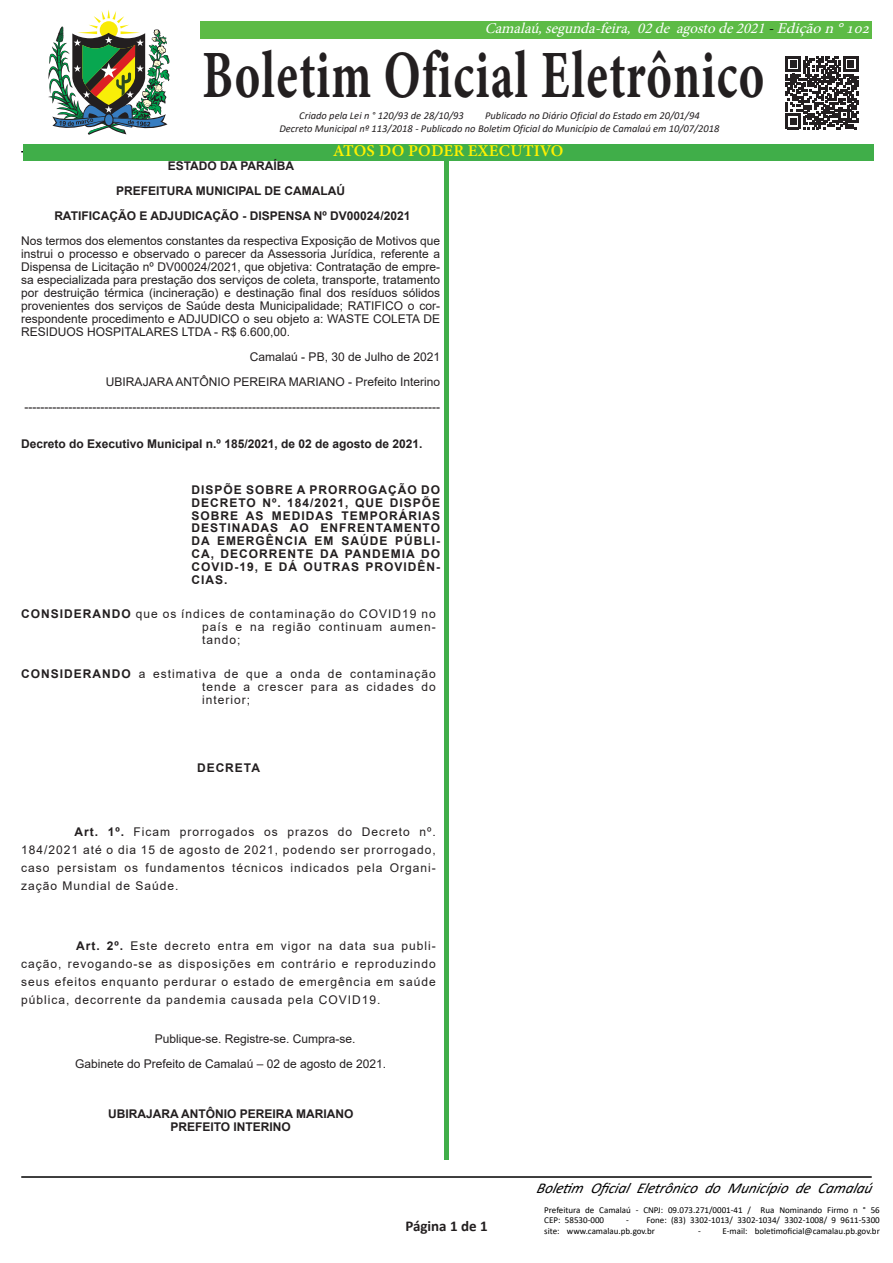
<style>
.page{position:relative;width:893px;height:1263px;background:#fff}
.page>*{position:absolute;margin:0;border:0;box-sizing:border-box;transform-origin:0 0}
.t1{font:67.65px "Minion Variable Concept";letter-spacing:.025em;color:#231f20;scale:.71 1}
.t2{font:16.5px "Minion Variable Concept";letter-spacing:.01em;color:#fff101}
.t3{font:italic 15px "Minion Pro";color:#fff}
.t4{font:italic 15px "Calibri";color:#000}
.t5{font:700 15px "Calibri";color:#231f20}
.Normal__Web{font:12px/12.9px "Arial";color:#231f20;text-align:justify}
.Body_Text{font:12px/18px "Arial";letter-spacing:.085em;color:#231f20;text-align:justify}
.No_Spacing{font:700 12px/12.9px "Arial";color:#231f20;text-align:justify}
.Normal__Web-2{font:700 12px "Arial";color:#231f20}
.No_Spacing-2{font:700 12px "Arial";letter-spacing:.085em;color:#231f20}
.t6{font:italic 10.5px "Calibri";color:#231f20}
.t7{font:9px/10.5px "Calibri";color:#000}
.s1{color:#000}
.s2{font-weight:700}
</style>
<div class="page">
<div style="left:21px;top:21px;width:851px;height:17px;background:#5dbb46"></div>
<hr style="left:21px;top:1176px;width:851px;height:2px;background:#000">
<div style="left:444px;top:48px;width:5px;height:1112px;background:#40ae49"></div>
<div style="left:19px;top:9px;width:181px;height:132px;background:#fff"></div>
<div style="left:425px;top:40px;width:38px;height:121px;background:#fff"></div>
<hr style="left:21px;top:151px;width:851px;height:1px;background:#000">
<svg style="left:48px;top:10px;width:122px;height:125px"></svg>
<svg style="left:104px;top:113px;width:10px;height:14px"></svg>
<div style="left:105px;top:114px;width:8px;height:11px;background:#377dc1;border-radius:50%"></div>
<div style="left:23px;top:144px;width:851px;height:17px;background:#40ae49"></div>
<svg style="left:786px;top:56px;width:72px;height:73px"></svg>
<p class="t3" style="left:485px;top:18px;width:391px">Camalaú,segunda-feira, 02de agostode2021<span class="s1">-</span>Ediçãon°102</p>
<p class="t1" style="left:202px;top:28px;width:793px">Boletim Oficial Eletrônico</p>
<p class="t6" style="left:299px;top:108px;width:166px">Criado pela Lei n ° 120/93 de 28/10/93</p>
<p class="t6" style="left:485px;top:108px;width:216px">Publicado no Diário Oficial do Estado em 20/01/94</p>
<p class="t6" style="left:279px;top:121px;width:442px">Decreto Municipal nº 113/2018 - Publicado no Boletim Oficial do Município de Camalaú em 10/07/2018</p>
<p class="t2" style="left:334px;top:139px;width:231px">ATOS DO PODER EXECUTIVO</p>
<p class="Normal__Web-2" style="left:168px;top:158px;width:128px">ESTADO DA PARAÍBA</p>
<p class="Normal__Web-2" style="left:116px;top:183px;width:231px">PREFEITURA MUNICIPAL DE CAMALAÚ</p>
<p class="Normal__Web-2" style="left:54px;top:208px;width:357px">RATIFICAÇÃO E ADJUDICAÇÃO - DISPENSA Nº DV00024/2021</p>
<p class="Normal__Web" style="left:21px;top:234px;width:420px">Nos termos dos elementos constantes da respectiva Exposição de Motivos que instrui o processo e observado o parecer da Assessoria Jurídica, referente a Dispensa de Licitação nº DV00024/2021, que objetiva: Contratação de empre&shy;sa especializada para prestação dos serviços de coleta, transporte, tratamento por destruição térmica (incineração) e destinação final dos resíduos sólidos provenientes dos serviços de Saúde desta Municipalidade; RATIFICO o cor&shy;respondente procedimento e ADJUDICO o seu objeto a: WASTE COLETA DE RESIDUOS HOSPITALARES LTDA - R$ 6.600,00.</p>
<p class="Normal__Web" style="left:250px;top:350px;width:192px">Camalaú - PB, 30 de Julho de 2021</p>
<p class="Normal__Web" style="left:106px;top:375px;width:336px">UBIRAJARA ANTÔNIO PEREIRA MARIANO - Prefeito Interino</p>
<p class="Normal__Web" style="left:24px;top:400px;width:417px">--------------------------------------------------------------------------------------------------------</p>
<p class="No_Spacing" style="left:21px;top:438px;width:403px">Decreto do Executivo Municipal n.º 185/2021, de 02 de agosto de 2021.</p>
<p class="No_Spacing" style="left:191px;top:483px;width:250px">DISPÕE SOBRE A PRORROGAÇÃO DO DECRETO Nº. 184/2021, QUE DISPÕE SOBRE AS MEDIDAS TEMPORÁRIAS DESTINADAS AO ENFRENTAMENTO DA EMERGÊNCIA EM SAÚDE PÚBLI-CA, DECORRENTE DA PANDEMIA DO COVID-19, E DÁ OUTRAS PROVIDÊN-CIAS.</p>
<p class="Normal__Web" style="left:202px;top:607px;width:235px;text-indent:-181px"><span class="s2">CONSIDERANDO</span> que os índices de contaminação do COVID19 no país e na região continuam aumen&shy;tando;</p>
<p class="Normal__Web" style="left:202px;top:667px;width:235px;text-indent:-181px"><span class="s2">CONSIDERANDO</span> a estimativa de que a onda de contaminação tende a crescer para as cidades do interior;</p>
<p class="No_Spacing-2" style="left:197px;top:759px;width:65px">DECRETA</p>
<p class="Body_Text" style="left:21px;top:822px;width:416px;text-indent:53px"><span class="s2">Art. 1º.</span> Ficam prorrogados os prazos do Decreto nº.<br>184/2021 até o dia 15 de agosto de 2021, podendo ser prorrogado, caso persistam os fundamentos técnicos indicados pela Organi&shy;zação Mundial de Saúde.</p>
<p class="Body_Text" style="left:21px;top:936px;width:416px;text-indent:55px"><span class="s2">Art. 2º.</span> Este decreto entra em vigor na data sua publi&shy;cação, revogando-se as disposições em contrário e reproduzindo seus efeitos enquanto perdurar o estado de emergência em saúde pública, decorrente da pandemia causada pela COVID19.</p>
<p class="Normal__Web" style="left:155px;top:1032px;width:202px">Publique-se. Registre-se. Cumpra-se.</p>
<p class="Normal__Web" style="left:75px;top:1057px;width:312px">Gabinete do Prefeito de Camalaú – 02 de agosto de 2021.</p>
<p class="No_Spacing" style="left:108px;top:1107px;width:247px;text-align:center">UBIRAJARA ANTÔNIO PEREIRA MARIANO<br>PREFEITO INTERINO</p>
<p class="t5" style="left:405px;top:1215px;width:84px">Página 1 de 1</p>
<p class="t4" style="left:536px;top:1178px;width:342px">Boletim Oficial Eletrônico do Município de Camalaú</p>
<p class="t7" style="left:544px;top:1204px;width:337px">Prefeitura de Camalaú - CNPJ: 09.073.271/0001-41 / Rua Nominando Firmo n ° 56<br>CEP: 58530-000</p>
<p class="t7" style="left:544px;top:1214px;width:337px;text-indent:82px">- Fone: (83) 3302-1013/ 3302-1034/ 3302-1008/ 9 9611-5300 site: www.camalau.pb.gov.br</p>
<p class="t7" style="left:698px;top:1225px;width:183px">- E-mail: boletimoficial@camalau.pb.gov.br</p>
</div>
